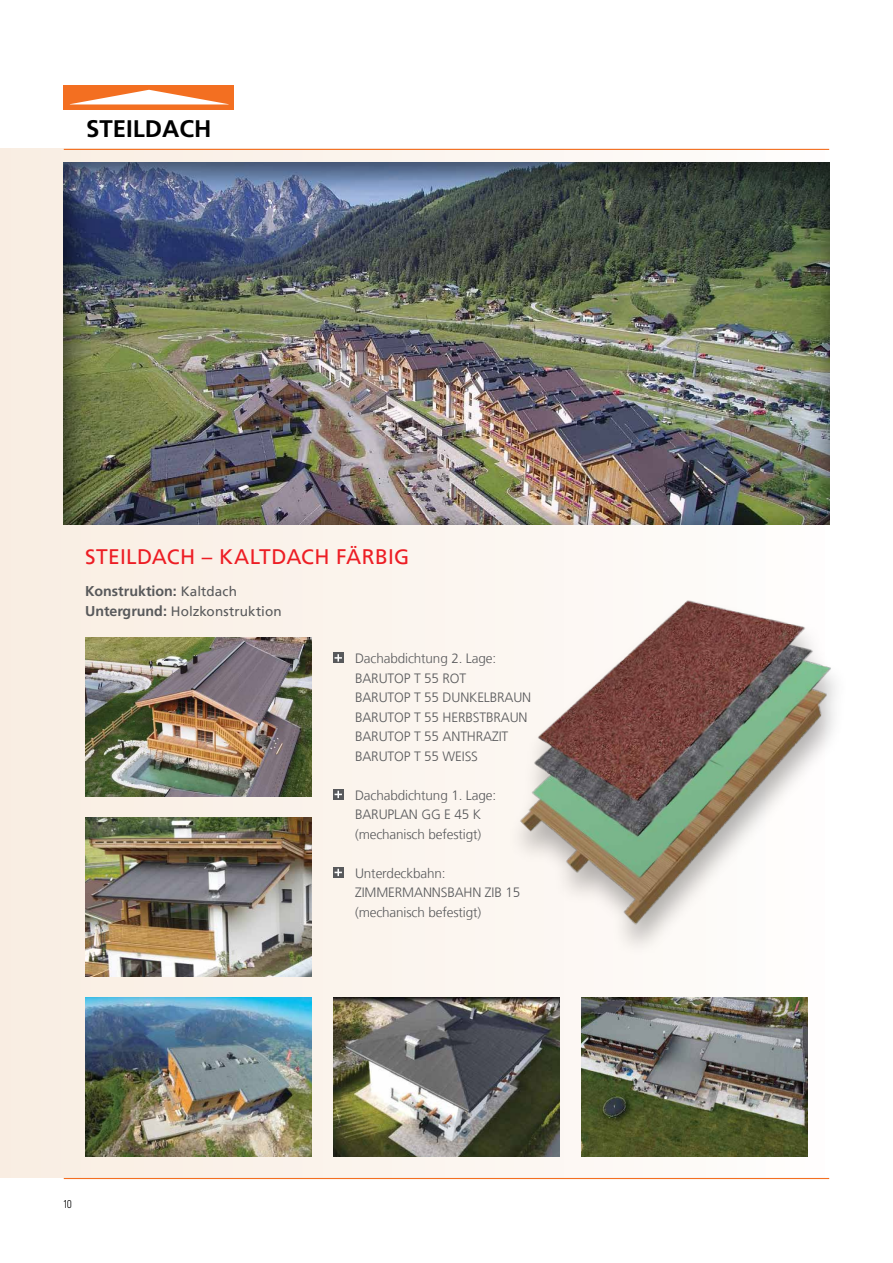
<style>
.page{position:relative;width:893px;height:1263px;background:#fff}
.page>*{position:absolute;margin:0;border:0;box-sizing:border-box;transform-origin:0 0}
.t1{font:700 24px "Frutiger LT Com";color:#000}
.t2{font:21px "Frutiger LT";letter-spacing:.015em;color:#ed1d24}
.t3{font:14.25px "Frutiger LT 65 Bd";color:#58595b}
.t4{font:300 13.5px/19.5px "Frutiger LT";letter-spacing:-.01em;color:#58595b}
.t5{font:13.5px "Frutiger LT";letter-spacing:.005em;color:#58595b}
.t6{font:11.25px "Akrobat";color:#000}
.s1{font-family:"Frutiger LT";font-size:13.5px}
.s2{font-family:"Frutiger LT 65 Bd";font-size:14.25px}
</style>
<div class="page">
<img style="left:0;top:149px;width:830px;height:1029px">
<div style="left:64px;top:85px;width:170px;height:25px;background:#f36f21"></div>
<svg style="left:71px;top:90px;width:156px;height:14px"></svg>
<div style="left:63px;top:160px;width:768px;height:365px;background:#000;opacity:.57"></div>
<hr style="left:64px;top:1178px;width:765px;height:1px;background:#f36f21">
<hr style="left:64px;top:149px;width:765px;height:1px;background:#f36f21">
<svg style="left:333px;top:653px;width:10px;height:10px"></svg>
<svg style="left:335px;top:654px;width:7px;height:8px"></svg>
<svg style="left:333px;top:789px;width:10px;height:10px"></svg>
<svg style="left:335px;top:791px;width:7px;height:7px"></svg>
<svg style="left:333px;top:867px;width:10px;height:10px"></svg>
<svg style="left:335px;top:869px;width:7px;height:7px"></svg>
<img style="left:85px;top:638px;width:227px;height:159px">
<img style="left:85px;top:818px;width:227px;height:159px">
<img style="left:85px;top:998px;width:227px;height:159px">
<img style="left:333px;top:998px;width:227px;height:159px">
<img style="left:581px;top:998px;width:227px;height:159px">
<div style="left:506px;top:598px;width:345px;height:360px;background:#fdfcfb"></div>
<img style="left:500px;top:588px;width:335px;height:344px">
<h1 class="t1" style="left:86px;top:114px;width:127px">STEILDACH</h1>
<h2 class="t2" style="left:85px;top:544px;width:326px">STEILDACH – KALTDACH FÄRBIG</h2>
<p class="t3" style="left:85px;top:583px;width:153px">Konstruktion: <span class="s1">Kaltdach</span></p>
<p class="t5" style="left:85px;top:603px;width:198px"><span class="s2">Untergrund:</span> Holzkonstruktion</p>
<p class="t4" style="left:355px;top:649px;width:178px">Dachabdichtung 2. Lage:<br>BARUTOP T 55 ROT<br>BARUTOP T 55 DUNKELBRAUN<br>BARUTOP T 55 HERBSTBRAUN<br>BARUTOP T 55 ANTHRAZIT<br>BARUTOP T 55 WEISS</p>
<p class="t4" style="left:355px;top:785px;width:143px">Dachabdichtung 1. Lage:<br>BARUPLAN GG E 45 K (mechanisch befestigt)</p>
<p class="t4" style="left:355px;top:863px;width:167px">Unterdeckbahn:<br>ZIMMERMANNSBAHN ZIB 15 (mechanisch befestigt)</p>
<p class="t6" style="left:64px;top:1198px;width:10px">10</p>
</div>
